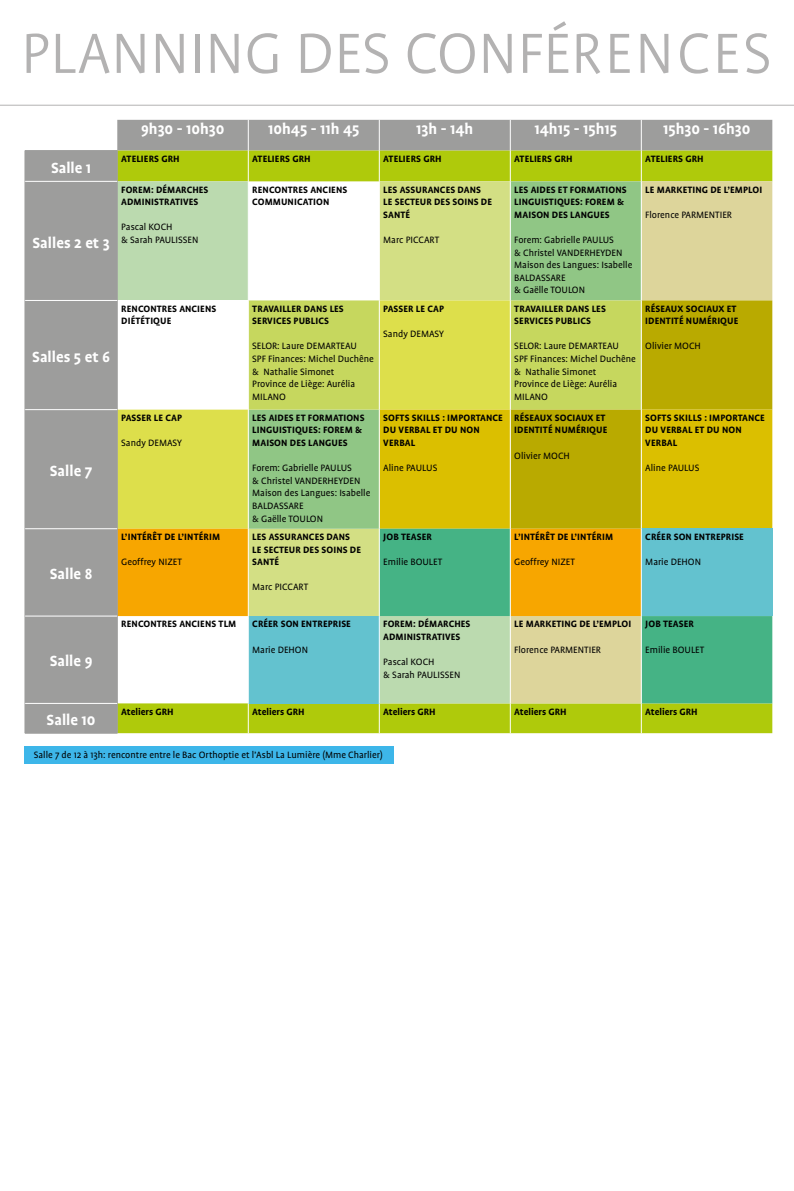
<style>
.page{position:relative;width:794px;height:1191px;background:#fff}
.page>*{position:absolute;margin:0;border:0;box-sizing:border-box;transform-origin:0 0}
.t1{font:300 64.75px "Profile OT";color:#b3b2b2}
.t2{font:700 16.8px "Profile OT";color:#fff}
.t3{font:700 10.5px/12.6px "Profile OT";letter-spacing:.01em;color:#000}
.t4{font:10.5px/12.6px "Profile OT";color:#000}
</style>
<div class="page">
<hr style="left:0;top:105px;width:794px;height:1px;background:#b3b2b2">
<div style="left:26px;top:120px;width:746px;height:613px;background:#9d9d9c"></div>
<div style="left:118px;top:151px;width:654px;height:582px;background:#afca0b"></div>
<svg style="left:118px;top:181px;width:130px;height:522px;fill:#bbdaaf"></svg>
<svg style="left:249px;top:181px;width:261px;height:119px"></svg>
<svg style="left:511px;top:181px;width:261px;height:119px;background:#b6cd90"></svg>
<svg style="left:118px;top:300px;width:392px;height:229px"></svg>
<svg style="left:511px;top:300px;width:261px;height:109px;background:#bfc02f"></svg>
<svg style="left:380px;top:409px;width:392px;height:120px;background:#cfb801"></svg>
<svg style="left:118px;top:529px;width:261px;height:87px;background:#e5c242"></svg>
<svg style="left:380px;top:529px;width:392px;height:174px;background:#9ebf77"></svg>
<div style="left:641px;top:529px;width:131px;height:87px;background:#63c2cf"></div>
<div style="left:248px;top:616px;width:131px;height:87px;background:#63c2cf"></div>
<hr style="left:25px;top:150px;width:92px;height:1px;background:#9d9d9c">
<hr style="left:25px;top:151px;width:1px;height:30px;background:#9d9d9c">
<hr style="left:117px;top:151px;width:1px;height:30px;background:#9d9d9c">
<hr style="left:25px;top:181px;width:1px;height:119px;background:#9d9d9c">
<hr style="left:117px;top:181px;width:1px;height:119px;background:#9d9d9c">
<hr style="left:25px;top:300px;width:1px;height:109px;background:#9d9d9c">
<hr style="left:117px;top:300px;width:1px;height:109px;background:#9d9d9c">
<hr style="left:25px;top:409px;width:1px;height:120px;background:#9d9d9c">
<hr style="left:117px;top:409px;width:1px;height:120px;background:#9d9d9c">
<hr style="left:25px;top:529px;width:1px;height:87px;background:#9d9d9c">
<hr style="left:117px;top:529px;width:1px;height:87px;background:#9d9d9c">
<hr style="left:25px;top:616px;width:1px;height:87px;background:#9d9d9c">
<hr style="left:117px;top:616px;width:1px;height:87px;background:#9d9d9c">
<hr style="left:25px;top:703px;width:1px;height:30px;background:#9d9d9c">
<hr style="left:117px;top:703px;width:1px;height:30px;background:#9d9d9c">
<hr style="left:25px;top:733px;width:92px;height:1px;background:#9d9d9c">
<hr style="left:248px;top:181px;width:1px;height:119px;background:#fff">
<hr style="left:379px;top:181px;width:1px;height:119px;background:#fff">
<hr style="left:510px;top:181px;width:1px;height:119px;background:#fff">
<hr style="left:641px;top:181px;width:1px;height:119px;background:#fff">
<hr style="left:248px;top:300px;width:1px;height:109px;background:#fff">
<hr style="left:379px;top:300px;width:1px;height:109px;background:#fff">
<hr style="left:510px;top:300px;width:1px;height:109px;background:#fff">
<hr style="left:641px;top:300px;width:1px;height:109px;background:#fff">
<hr style="left:248px;top:409px;width:1px;height:120px;background:#fff">
<hr style="left:379px;top:409px;width:1px;height:120px;background:#fff">
<hr style="left:510px;top:409px;width:1px;height:120px;background:#fff">
<hr style="left:641px;top:409px;width:1px;height:120px;background:#fff">
<hr style="left:248px;top:529px;width:1px;height:87px;background:#fff">
<hr style="left:379px;top:529px;width:1px;height:87px;background:#fff">
<hr style="left:510px;top:529px;width:1px;height:87px;background:#fff">
<hr style="left:641px;top:529px;width:1px;height:87px;background:#fff">
<hr style="left:248px;top:616px;width:1px;height:87px;background:#fff">
<hr style="left:379px;top:616px;width:1px;height:87px;background:#fff">
<hr style="left:510px;top:616px;width:1px;height:87px;background:#fff">
<hr style="left:641px;top:616px;width:1px;height:87px;background:#fff">
<hr style="left:248px;top:703px;width:1px;height:30px;background:#fff">
<hr style="left:379px;top:703px;width:1px;height:30px;background:#fff">
<hr style="left:510px;top:703px;width:1px;height:30px;background:#fff">
<hr style="left:641px;top:703px;width:1px;height:30px;background:#fff">
<hr style="left:248px;top:151px;width:1px;height:30px;background:#fff">
<hr style="left:379px;top:151px;width:1px;height:30px;background:#fff">
<hr style="left:510px;top:151px;width:1px;height:30px;background:#fff">
<hr style="left:641px;top:151px;width:1px;height:30px;background:#fff">
<hr style="left:25px;top:181px;width:92px;height:1px;background:#fff">
<hr style="left:25px;top:300px;width:92px;height:1px;background:#fff">
<hr style="left:25px;top:409px;width:92px;height:1px;background:#fff">
<hr style="left:25px;top:528px;width:92px;height:1px;background:#fff">
<hr style="left:25px;top:616px;width:92px;height:1px;background:#fff">
<hr style="left:25px;top:703px;width:92px;height:1px;background:#fff">
<hr style="left:248px;top:120px;width:1px;height:31px;background:#fff">
<hr style="left:379px;top:120px;width:1px;height:31px;background:#fff">
<hr style="left:510px;top:120px;width:1px;height:31px;background:#fff">
<hr style="left:641px;top:120px;width:1px;height:31px;background:#fff">
<div style="left:25px;top:746px;width:369px;height:18px;background:#3db6e9"></div>
<h1 class="t1" style="left:21px;top:17px;width:752px">PLANNING DES CONFÉRENCES</h1>
<h2 class="t2" style="left:51px;top:158px;width:42px">Salle 1</h2>
<h2 class="t2" style="left:33px;top:233px;width:79px">Salles 2 et 3</h2>
<h2 class="t2" style="left:32px;top:347px;width:79px">Salles 5 et 6</h2>
<h2 class="t2" style="left:50px;top:461px;width:44px">Salle 7</h2>
<h2 class="t2" style="left:50px;top:564px;width:44px">Salle 8</h2>
<h2 class="t2" style="left:50px;top:652px;width:44px">Salle 9</h2>
<h2 class="t2" style="left:141px;top:120px;width:85px">9h30 - 10h30</h2>
<h2 class="t2" style="left:268px;top:120px;width:93px">10h45 - 11h 45</h2>
<h2 class="t2" style="left:416px;top:120px;width:59px">13h - 14h</h2>
<h2 class="t2" style="left:534px;top:120px;width:84px">14h15 - 15h15</h2>
<h2 class="t2" style="left:663px;top:120px;width:89px">15h30 - 16h30</h2>
<p class="t3" style="left:121px;top:152px;width:60px">ATELIERS GRH</p>
<p class="t3" style="left:252px;top:152px;width:60px">ATELIERS GRH</p>
<p class="t3" style="left:383px;top:152px;width:60px">ATELIERS GRH</p>
<p class="t3" style="left:514px;top:152px;width:60px">ATELIERS GRH</p>
<p class="t3" style="left:645px;top:152px;width:60px">ATELIERS GRH</p>
<p class="t3" style="left:121px;top:183px;width:89px">FOREM: DÉMARCHES<br>ADMINISTRATIVES</p>
<p class="t4" style="left:121px;top:221px;width:79px">Pascal KOCH<br>&amp; Sarah PAULISSEN</p>
<p class="t3" style="left:252px;top:183px;width:96px">RENCONTRES ANCIENS<br>COMMUNICATION</p>
<p class="t3" style="left:383px;top:183px;width:110px">LES ASSURANCES DANS<br>LE SECTEUR DES SOINS DE<br>SANTÉ</p>
<p class="t4" style="left:383px;top:234px;width:57px">Marc PICCART</p>
<p class="t3" style="left:121px;top:302px;width:96px">RENCONTRES ANCIENS<br>DIÉTÉTIQUE</p>
<p class="t3" style="left:252px;top:302px;width:93px">TRAVAILLER DANS LES<br>SERVICES PUBLICS</p>
<p class="t4" style="left:252px;top:340px;width:123px">SELOR: Laure DEMARTEAU<br>SPF Finances: Michel Duchêne &amp; Nathalie Simonet<br>Province de Liège: Aurélia<br>MILANO</p>
<p class="t3" style="left:121px;top:411px;width:62px">PASSER LE CAP</p>
<p class="t4" style="left:121px;top:437px;width:62px">Sandy DEMASY</p>
<p class="t3" style="left:121px;top:530px;width:100px">L’INTÉRÊT DE L’INTÉRIM</p>
<p class="t4" style="left:121px;top:556px;width:62px">Geoffrey NIZET</p>
<p class="t3" style="left:252px;top:411px;width:114px">LES AIDES ET FORMATIONS<br>LINGUISTIQUES: FOREM &amp;<br>MAISON DES LANGUES</p>
<p class="t4" style="left:252px;top:462px;width:120px">Forem: Gabrielle PAULUS<br>&amp; Christel VANDERHEYDEN<br>Maison des Langues: Isabelle<br>BALDASSARE<br>&amp; Gaëlle TOULON</p>
<p class="t3" style="left:252px;top:530px;width:110px">LES ASSURANCES DANS<br>LE SECTEUR DES SOINS DE<br>SANTÉ</p>
<p class="t4" style="left:252px;top:581px;width:57px">Marc PICCART</p>
<p class="t3" style="left:383px;top:302px;width:62px">PASSER LE CAP</p>
<p class="t4" style="left:383px;top:327px;width:62px">Sandy DEMASY</p>
<p class="t3" style="left:383px;top:411px;width:121px">SOFTS SKILLS : IMPORTANCE<br>DU VERBAL ET DU NON<br>VERBAL</p>
<p class="t4" style="left:383px;top:462px;width:56px">Aline PAULUS</p>
<p class="t3" style="left:383px;top:530px;width:50px">JOB TEASER</p>
<p class="t4" style="left:383px;top:556px;width:61px">Emilie BOULET</p>
<p class="t3" style="left:121px;top:618px;width:116px">RENCONTRES ANCIENS TLM</p>
<p class="t3" style="left:252px;top:618px;width:100px">CRÉER SON ENTREPRISE</p>
<p class="t4" style="left:252px;top:643px;width:57px">Marie DEHON</p>
<p class="t3" style="left:383px;top:618px;width:89px">FOREM: DÉMARCHES<br>ADMINISTRATIVES</p>
<p class="t4" style="left:383px;top:656px;width:79px">Pascal KOCH<br>&amp; Sarah PAULISSEN</p>
<p class="t3" style="left:514px;top:183px;width:114px">LES AIDES ET FORMATIONS<br>LINGUISTIQUES: FOREM &amp;<br>MAISON DES LANGUES</p>
<p class="t4" style="left:514px;top:234px;width:120px">Forem: Gabrielle PAULUS<br>&amp; Christel VANDERHEYDEN<br>Maison des Langues: Isabelle<br>BALDASSARE<br>&amp; Gaëlle TOULON</p>
<p class="t3" style="left:514px;top:302px;width:93px">TRAVAILLER DANS LES<br>SERVICES PUBLICS</p>
<p class="t4" style="left:514px;top:340px;width:123px">SELOR: Laure DEMARTEAU<br>SPF Finances: Michel Duchêne &amp; Nathalie Simonet<br>Province de Liège: Aurélia<br>MILANO</p>
<p class="t3" style="left:514px;top:411px;width:95px">RÉSEAUX SOCIAUX ET<br>IDENTITÉ NUMÉRIQUE</p>
<p class="t4" style="left:514px;top:449px;width:57px">Olivier MOCH</p>
<p class="t3" style="left:645px;top:183px;width:118px">LE MARKETING DE L’EMPLOI</p>
<p class="t4" style="left:645px;top:208px;width:88px">Florence PARMENTIER</p>
<p class="t3" style="left:645px;top:302px;width:95px">RÉSEAUX SOCIAUX ET<br>IDENTITÉ NUMÉRIQUE</p>
<p class="t4" style="left:645px;top:340px;width:57px">Olivier MOCH</p>
<p class="t3" style="left:645px;top:411px;width:121px">SOFTS SKILLS : IMPORTANCE<br>DU VERBAL ET DU NON<br>VERBAL</p>
<p class="t4" style="left:645px;top:462px;width:56px">Aline PAULUS</p>
<p class="t3" style="left:514px;top:530px;width:100px">L’INTÉRÊT DE L’INTÉRIM</p>
<p class="t4" style="left:514px;top:556px;width:62px">Geoffrey NIZET</p>
<p class="t3" style="left:645px;top:530px;width:100px">CRÉER SON ENTREPRISE</p>
<p class="t4" style="left:645px;top:556px;width:57px">Marie DEHON</p>
<p class="t3" style="left:514px;top:618px;width:118px">LE MARKETING DE L’EMPLOI</p>
<p class="t4" style="left:514px;top:643px;width:88px">Florence PARMENTIER</p>
<p class="t3" style="left:645px;top:618px;width:50px">JOB TEASER</p>
<p class="t4" style="left:645px;top:643px;width:61px">Emilie BOULET</p>
<p class="t3" style="left:121px;top:705px;width:54px">Ateliers GRH</p>
<p class="t3" style="left:252px;top:705px;width:54px">Ateliers GRH</p>
<p class="t3" style="left:383px;top:705px;width:54px">Ateliers GRH</p>
<p class="t3" style="left:514px;top:705px;width:54px">Ateliers GRH</p>
<p class="t3" style="left:645px;top:705px;width:54px">Ateliers GRH</p>
<p class="t4" style="left:34px;top:748px;width:350px">Salle 7 de 12 à 13h: rencontre entre le Bac Orthoptie et l’Asbl La Lumière (Mme Charlier)</p>
<h2 class="t2" style="left:47px;top:710px;width:50px">Salle 10</h2>
</div>
